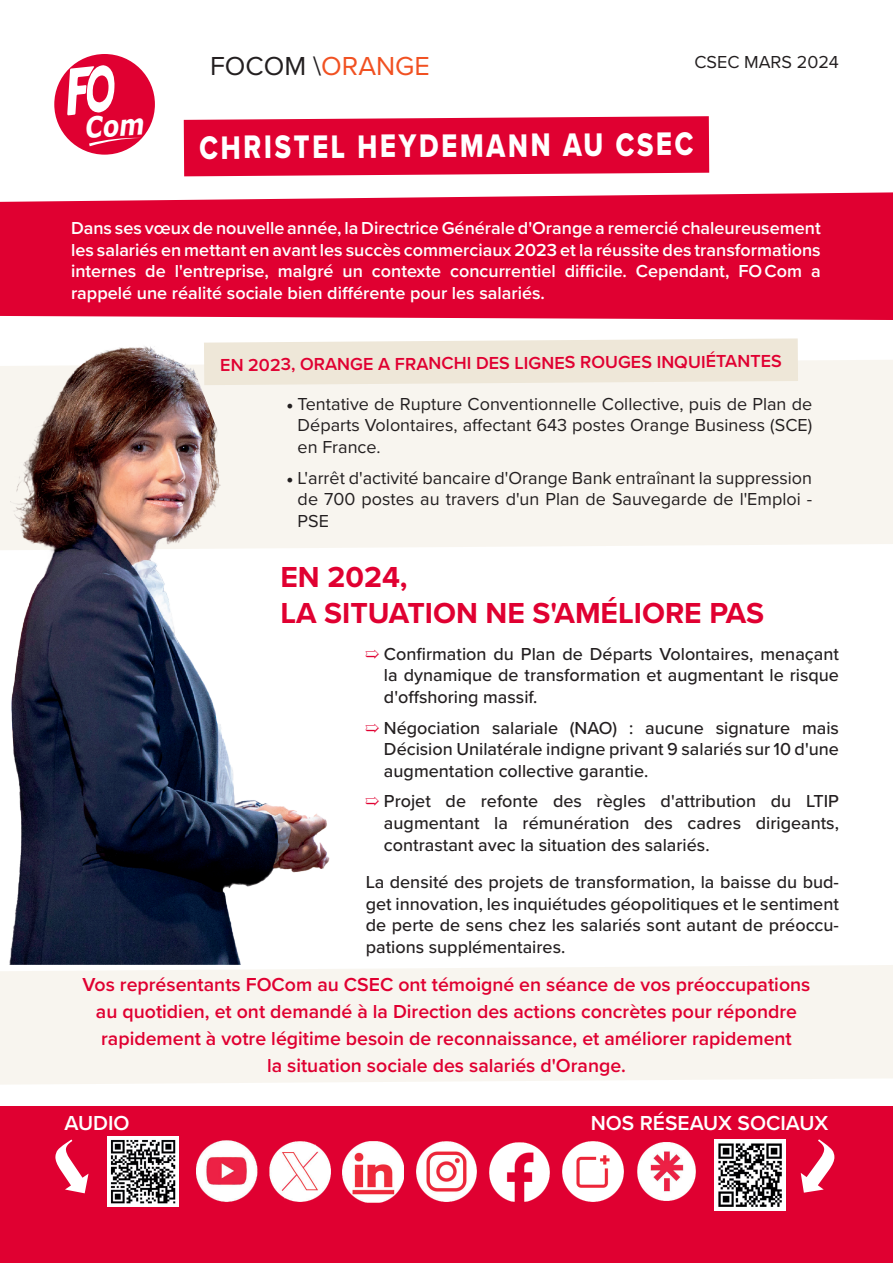
<style>
.page{position:relative;width:893px;height:1263px;background:#fff}
.page>*{position:absolute;margin:0;border:0;box-sizing:border-box;transform-origin:0 0}
.t1{font:33.75px "Proxima Nova Extrabld";letter-spacing:.085em;color:#fff;scale:.8 1}
.t2{font:700 30px "Proxima Nova";color:#e00031}
.t3{font:27px "Proxima Nova";color:#231f20}
.t4{font:600 21px "Proxima Nova";color:#fff}
.t5{font:600 19.5px/27px "Proxima Nova";color:#e00031;text-align:center}
.t6{font:500 18px/21.6px "Proxima Nova";color:#231f20;text-align:justify}
.t7{font:600 18px/21.6px "Proxima Nova";color:#fff;text-align:justify}
.t8{font:18px/21.6px "Proxima Nova";color:#231f20;text-align:justify}
.t9{font:600 18px "Proxima Nova";letter-spacing:-.01em;color:#e00031}
.s1{color:#f15122}
.s2{font-family:"Minion Pro"}
.s3{color:#e00031}
</style>
<div class="page">
<div style="left:0;top:192px;width:893px;height:128px;background:#e00031"></div>
<div style="left:333px;top:360px;width:560px;height:188px;background:#f8f5ef"></div>
<div style="left:54px;top:54px;width:101px;height:101px;background:#e00031;border-radius:50%"></div>
<svg style="left:184px;top:116px;width:525px;height:60px;background:#e10f3d"></svg>
<svg style="left:333px;top:338px;width:465px;height:47px;background:#efe8da"></svg>
<img style="left:0;top:341px;width:333px;height:624px">
<div style="left:0;top:1106px;width:893px;height:157px;background:#e00031"></div>
<div style="left:0;top:965px;width:893px;height:120px;background:#f8f5ef"></div>
<img style="left:196px;top:1141px;width:61px;height:61px">
<img style="left:270px;top:1141px;width:60px;height:61px">
<img style="left:343px;top:1141px;width:61px;height:61px">
<img style="left:416px;top:1141px;width:61px;height:61px">
<img style="left:490px;top:1142px;width:59px;height:59px">
<img style="left:563px;top:1141px;width:60px;height:61px">
<img style="left:637px;top:1143px;width:58px;height:57px">
<img style="left:715px;top:1139px;width:70px;height:71px">
<img style="left:107px;top:1136px;width:71px;height:71px">
<svg style="left:67px;top:65px;width:77px;height:81px"></svg>
<p class="t3" style="left:210px;top:46px;width:221px">FOCOM \<span class="s1">ORANGE</span></p>
<p class="t8" style="left:694px;top:51px;width:146px">CSEC MARS 2024</p>
<p class="t1" style="left:200px;top:121px;width:619px">CHRISTEL HEYDEMANN AU CSEC</p>
<p class="t7" style="left:71px;top:217px;width:751px">Dans ses vœux de nouvelle année, la Directrice Générale d'Orange a remercié chaleureusement les salariés en mettant en avant les succès commerciaux 2023 et la réussite des transformations internes de l'entreprise, malgré un contexte concurrentiel difficile. Cependant, FO Com a rappelé une réalité sociale bien différente pour les salariés.</p>
<p class="t9" style="left:220px;top:349px;width:563px">EN 2023, ORANGE A FRANCHI DES LIGNES ROUGES INQUIÉTANTES</p>
<p class="t8" style="left:298px;top:392px;width:516px;text-indent:-11px"><span class="s2">•</span> Tentative de Rupture Conventionnelle Collective, puis de Plan de Départs Volontaires, affectant 643 postes Orange Business (SCE) en France.</p>
<p class="t8" style="left:298px;top:466px;width:516px;text-indent:-11px"><span class="s2">•</span> L'arrêt d'activité bancaire d'Orange Bank entraînant la suppression de 700 postes au travers d'un Plan de Sauvegarde de l'Emploi - PSE</p>
<p class="t2" style="left:280px;top:555px;width:129px">EN 2024,</p>
<p class="t2" style="left:280px;top:591px;width:485px">LA SITUATION NE S'AMÉLIORE PAS</p>
<p class="t6" style="left:384px;top:642px;width:457px;text-indent:-19px"><span class="s3">➯</span> Confirmation du Plan de Départs Volontaires, menaçant la dynamique de transformation et augmentant le risque d'offshoring massif.</p>
<p class="t6" style="left:384px;top:716px;width:457px;text-indent:-19px"><span class="s3">➯</span> Négociation salariale (NAO) : aucune signature mais Décision Unilatérale indigne privant 9 salariés sur 10 d'une augmentation collective garantie.</p>
<p class="t6" style="left:384px;top:790px;width:457px;text-indent:-19px"><span class="s3">➯</span> Projet de refonte des règles d'attribution du LTIP augmentant la rémunération des cadres dirigeants, contrastant avec la situation des salariés.</p>
<p class="t6" style="left:366px;top:871px;width:475px">La densité des projets de transformation, la baisse du bud&shy;get innovation, les inquiétudes géopolitiques et le sentiment de perte de sens chez les salariés sont autant de préoccu&shy;pations supplémentaires.</p>
<p class="t5" style="left:83px;top:971px;width:729px">Vos représentants FOCom au CSEC ont témoigné en séance de vos préoccupations au quotidien, et ont demandé à la Direction des actions concrètes pour répondre rapidement à votre légitime besoin de reconnaissance, et améliorer rapidement</p>
<p class="t5" style="left:267px;top:1052px;width:360px">la situation sociale des salariés d'Orange.</p>
<p class="t4" style="left:65px;top:1107px;width:67px">AUDIO</p>
<p class="t4" style="left:591px;top:1107px;width:239px">NOS RÉSEAUX SOCIAUX</p>
</div>
